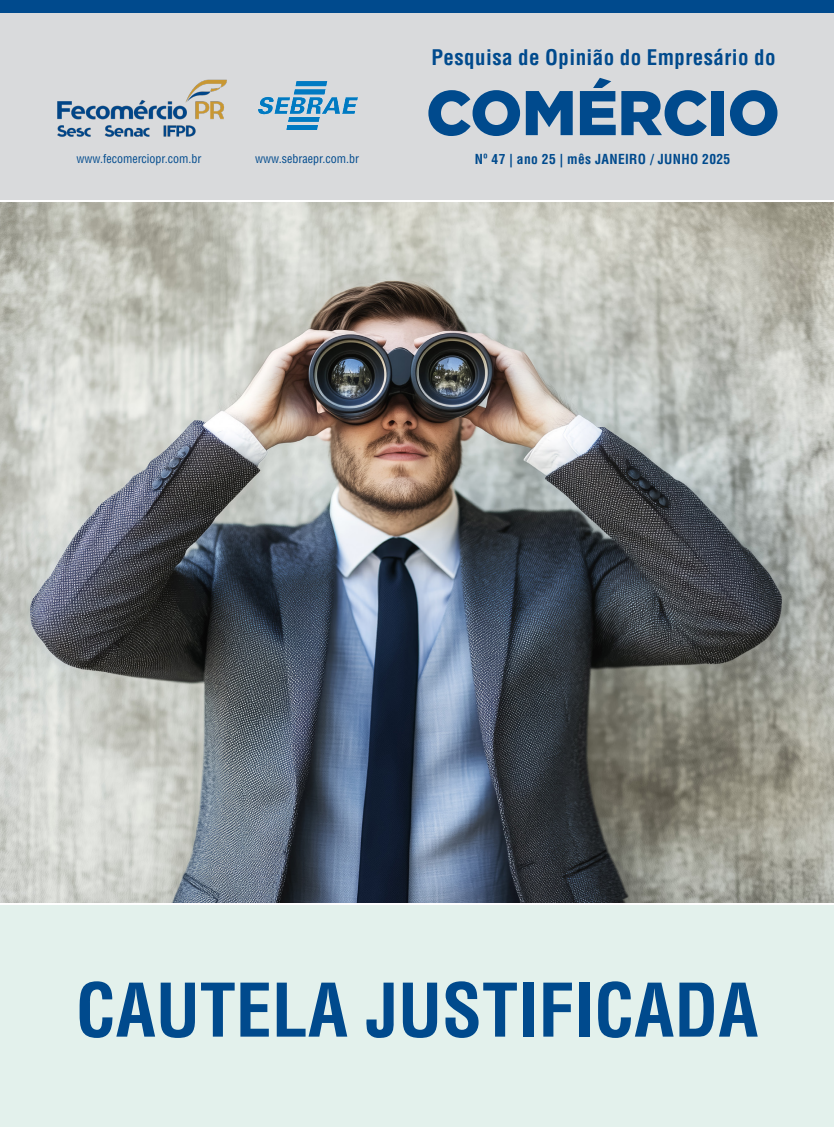
<style>
.page{position:relative;width:834px;height:1127px;background:#fff}
.page>*{position:absolute;margin:0;border:0;box-sizing:border-box;transform-origin:0 0}
.t1{font:700 condensed 72px "Helvetica LT Std";color:#004a8d}
.t2{font:900 63px "Gotham";letter-spacing:-.01em;color:#004a8d}
.t3{font:700 condensed 21px "Helvetica LT Std";letter-spacing:.02em;color:#004a8d}
.t4{font:700 condensed 13.5px "Helvetica LT Std";letter-spacing:.025em;color:#004a8d}
.t5{font:condensed 12px "Helvetica LT Std";color:#004a8d}
</style>
<div class="page">
<div style="left:0;top:11px;width:833px;height:189px;background:#d9dadc"></div>
<div style="left:0;top:0;width:833px;height:13px;background:#004a8d"></div>
<img style="left:57px;top:79px;width:170px;height:58px">
<img style="left:258px;top:81px;width:99px;height:48px">
<img style="left:0;top:202px;width:833px;height:700px">
<div style="left:0;top:905px;width:833px;height:222px;background:#e3f1ec"></div>
<h3 class="t3" style="left:431px;top:44px;width:345px">Pesquisa de Opinião do Empresário do</h3>
<h2 class="t2" style="left:426px;top:69px;width:355px">COMÉRCIO</h2>
<p class="t5" style="left:77px;top:151px;width:126px">www.fecomerciopr.com.br</p>
<p class="t5" style="left:255px;top:151px;width:105px">www.sebraepr.com.br</p>
<p class="t4" style="left:475px;top:151px;width:257px">Nº 47 | ano 25 | mês JANEIRO / JUNHO 2025</p>
<p class="t1" style="left:76px;top:965px;width:684px">CAUTELA JUSTIFICADA</p>
</div>
